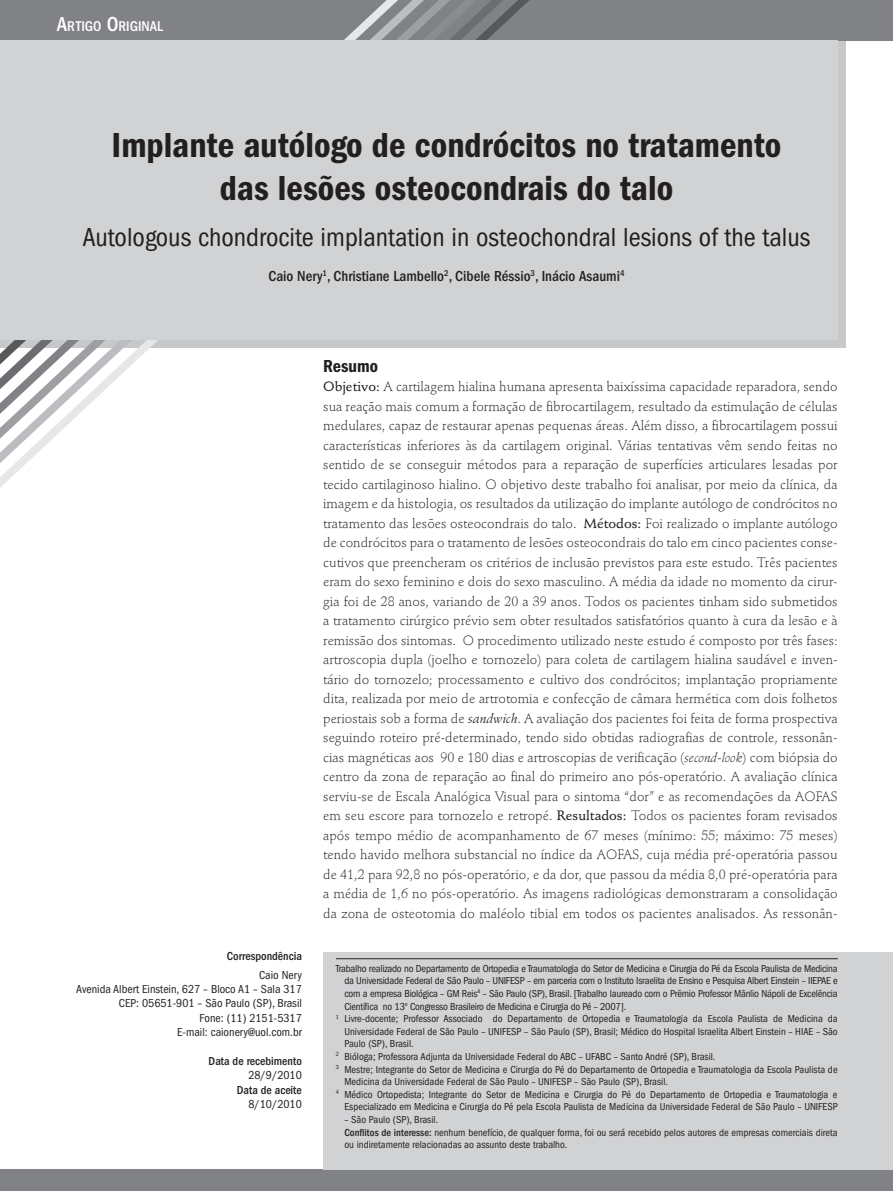
<style>
.page{position:relative;width:893px;height:1191px;background:#fff}
.page>*{position:absolute;margin:0;border:0;box-sizing:border-box;transform-origin:0 0}
._01_0_Título{font:36px/43.2px "ITC Franklin Gothic Std Dm Cd";color:#231f20;text-align:center}
._01_1_Título_inglês{font:condensed 27px "ITC Franklin Gothic Std";color:#231f20}
._03_0_Título_resumo{font:18px "ITC Franklin Gothic Std Dm Cd";color:#231f20}
._02_0_Autores{font:500 condensed 15px "ITC Franklin Gothic Std";color:#231f20}
.t1{font:500 condensed 14.7px "ITC Franklin Gothic Std";color:#fff}
._03_1_Resumo{font:300 13.5px/19.5px "Stempel Schneidler Std";color:#231f20;text-align:justify}
._04_1_Correspondênci{font:condensed 12px "ITC Franklin Gothic Std";color:#231f20}
._04_2_Datas_título{font:500 condensed 12px "ITC Franklin Gothic Std";color:#231f20}
._04_3_Datas{font:condensed 12px "ITC Franklin Gothic Std";color:#231f20}
._04_0_Correspondênci{font:500 condensed 12px "ITC Franklin Gothic Std";color:#231f20}
._02_1_Titulação_2{font:condensed 10.5px/12.6px "ITC Franklin Gothic Std";color:#231f20}
._02_1_Titulação_1{font:condensed 10.5px/12.6px "ITC Franklin Gothic Std";letter-spacing:-.02em;color:#231f20;text-align:justify}
.s1{font-size:21px}
.s2{font-weight:500}
.s3{font-weight:400;font-style:italic}
.s4{font-style:italic}
</style>
<div class="page">
<div style="left:0;top:37px;width:845px;height:310px;background:#c7c8ca"></div>
<svg style="left:0;top:340px;width:289px;height:148px"></svg>
<div style="left:0;top:0;width:893px;height:40px;background:#808285"></div>
<svg style="left:477px;top:0;width:52px;height:40px"></svg>
<svg style="left:344px;top:0;width:133px;height:40px"></svg>
<div style="left:0;top:1169px;width:893px;height:22px;background:#808285"></div>
<div style="left:323px;top:951px;width:570px;height:218px;background:#d1d2d4"></div>
<hr style="left:336px;top:958px;width:502px;height:1px;background:#231f20">
<div style="left:0;top:40px;width:838px;height:300px;background:#d1d2d4"></div>
<p class="t1" style="left:57px;top:18px;width:108px"><span class="s1">A</span>RTIGO <span class="s1">O</span>RIGINAL</p>
<p class="_01_0_Título" style="left:112px;top:124px;width:671px">Implante autólogo de condrócitos no tratamento das lesões osteocondrais do talo</p>
<p class="_01_1_Título_inglês" style="left:83px;top:221px;width:729px">Autologous chondrocite implantation in osteochondral lesions of the talus</p>
<p class="_02_0_Autores" style="left:268px;top:267px;width:358px">Caio Nery<sup>1</sup>, Christiane Lambello<sup>2</sup>, Cibele Réssio<sup>3</sup>, Inácio Asaumi<sup>4</sup></p>
<p class="_04_0_Correspondênci" style="left:227px;top:949px;width:77px">Correspondência</p>
<p class="_04_1_Correspondênci" style="left:259px;top:968px;width:44px">Caio Nery</p>
<p class="_04_1_Correspondênci" style="left:76px;top:982px;width:227px">Avenida Albert Einstein, 627 – Bloco A1 – Sala 317</p>
<p class="_04_1_Correspondênci" style="left:119px;top:996px;width:185px">CEP: 05651-901 – São Paulo (SP), Brasil</p>
<p class="_04_1_Correspondênci" style="left:200px;top:1011px;width:104px">Fone: (11) 2151-5317</p>
<p class="_04_1_Correspondênci" style="left:177px;top:1025px;width:126px">E-mail: caionery@uol.com.br</p>
<p class="_04_2_Datas_título" style="left:209px;top:1054px;width:95px">Data de recebimento</p>
<p class="_04_3_Datas" style="left:248px;top:1068px;width:55px">28/9/2010</p>
<p class="_04_2_Datas_título" style="left:237px;top:1083px;width:67px">Data de aceite</p>
<p class="_04_3_Datas" style="left:248px;top:1097px;width:55px">8/10/2010</p>
<p class="_03_0_Título_resumo" style="left:323px;top:355px;width:56px">Resumo</p>
<p class="_03_1_Resumo" style="left:323px;top:377px;width:516px"><span class="s2">Objetivo:</span> A cartilagem hialina humana apresenta baixíssima capacidade reparadora, sendo sua reação mais comum a formação de fibrocartilagem, resultado da estimulação de células medulares, capaz de restaurar apenas pequenas áreas. Além disso, a fibrocartilagem possui características inferiores às da cartilagem original. Várias tentativas vêm sendo feitas no sentido de se conseguir métodos para a reparação de superfícies articulares lesadas por tecido cartilaginoso hialino. O objetivo deste trabalho foi analisar, por meio da clínica, da imagem e da histologia, os resultados da utilização do implante autólogo de condrócitos no tratamento das lesões osteocondrais do talo. <span class="s2">Métodos:</span> Foi realizado o implante autólogo de condrócitos para o tratamento de lesões osteocondrais do talo em cinco pacientes conse&shy;cutivos que preencheram os critérios de inclusão previstos para este estudo. Três pacientes eram do sexo feminino e dois do sexo masculino. A média da idade no momento da cirur&shy;gia foi de 28 anos, variando de 20 a 39 anos. Todos os pacientes tinham sido submetidos a tratamento cirúrgico prévio sem obter resultados satisfatórios quanto à cura da lesão e à remissão dos sintomas. O procedimento utilizado neste estudo é composto por três fases: artroscopia dupla (joelho e tornozelo) para coleta de cartilagem hialina saudável e inven&shy;tário do tornozelo; processamento e cultivo dos condrócitos; implantação propriamente dita, realizada por meio de artrotomia e confecção de câmara hermética com dois folhetos periostais sob a forma de <span class="s3">sandwich</span>. A avaliação dos pacientes foi feita de forma prospectiva seguindo roteiro pré-determinado, tendo sido obtidas radiografias de controle, ressonân&shy;cias magnéticas aos 90 e 180 dias e artroscopias de verificação (<span class="s4">second-look</span>) com biópsia do centro da zona de reparação ao final do primeiro ano pós-operatório. A avaliação clínica serviu-se de Escala Analógica Visual para o sintoma “dor” e as recomendações da AOFAS em seu escore para tornozelo e retropé. <span class="s2">Resultados:</span> Todos os pacientes foram revisados após tempo médio de acompanhamento de 67 meses (mínimo: 55; máximo: 75 meses) tendo havido melhora substancial no índice da AOFAS, cuja média pré-operatória passou de 41,2 para 92,8 no pós-operatório, e da dor, que passou da média 8,0 pré-operatória para a média de 1,6 no pós-operatório. As imagens radiológicas demonstraram a consolidação da zona de osteotomia do maléolo tibial em todos os pacientes analisados. As ressonân-</p>
<p class="_02_1_Titulação_1" style="left:344px;top:962px;width:495px;text-indent:-9px">Trabalho realizado no Departamento de Ortopedia e Traumatologia do Setor de Medicina e Cirurgia do Pé da Escola Paulista de Medicina da Universidade Federal de São Paulo – UNIFESP – em parceria com o Instituto Israelita de Ensino e Pesquisa Albert Einstein – IIEPAE e com a empresa Biológica – GM Reis<sup>â</sup> – São Paulo (SP), Brasil. [Trabalho laureado com o Prêmio Professor Mânlio Nápoli de Excelência Científica no 13<sup>o</sup> Congresso Brasileiro de Medicina e Cirurgia do Pé – 2007].</p>
<p class="_02_1_Titulação_2" style="left:344px;top:1012px;width:495px;text-align:justify;text-indent:-9px"><sup>1</sup> Livre-docente; Professor Associado do Departamento de Ortopedia e Traumatologia da Escola Paulista de Medicina da Universidade Federal de São Paulo – UNIFESP – São Paulo (SP), Brasil; Médico do Hospital Israelita Albert Einstein – HIAE – São Paulo (SP), Brasil.</p>
<p class="_02_1_Titulação_2" style="left:336px;top:1050px;width:381px"><sup>2</sup> Bióloga; Professora Adjunta da Universidade Federal do ABC – UFABC – Santo André (SP), Brasil.</p>
<p class="_02_1_Titulação_2" style="left:344px;top:1062px;width:495px;text-indent:-9px"><sup>3</sup> Mestre; Integrante do Setor de Medicina e Cirurgia do Pé do Departamento de Ortopedia e Traumatologia da Escola Paulista de<br>Medicina da Universidade Federal de São Paulo – UNIFESP – São Paulo (SP), Brasil.</p>
<p class="_02_1_Titulação_2" style="left:336px;top:1088px;width:503px;text-align:right"><sup>4</sup> Médico Ortopedista; Integrante do Setor de Medicina e Cirurgia do Pé do Departamento de Ortopedia e Traumatologia e<br>Especializado em Medicina e Cirurgia do Pé pela Escola Paulista de Medicina da Universidade Federal de São Paulo – UNIFESP</p>
<p class="_02_1_Titulação_2" style="left:344px;top:1113px;width:95px">– São Paulo (SP), Brasil.</p>
<p class="_02_1_Titulação_2" style="left:344px;top:1125px;width:495px"><span class="s2">Conflitos de interesse:</span> nenhum benefício, de qualquer forma, foi ou será recebido pelos autores de empresas comerciais direta ou indiretamente relacionadas ao assunto deste trabalho.</p>
</div>
